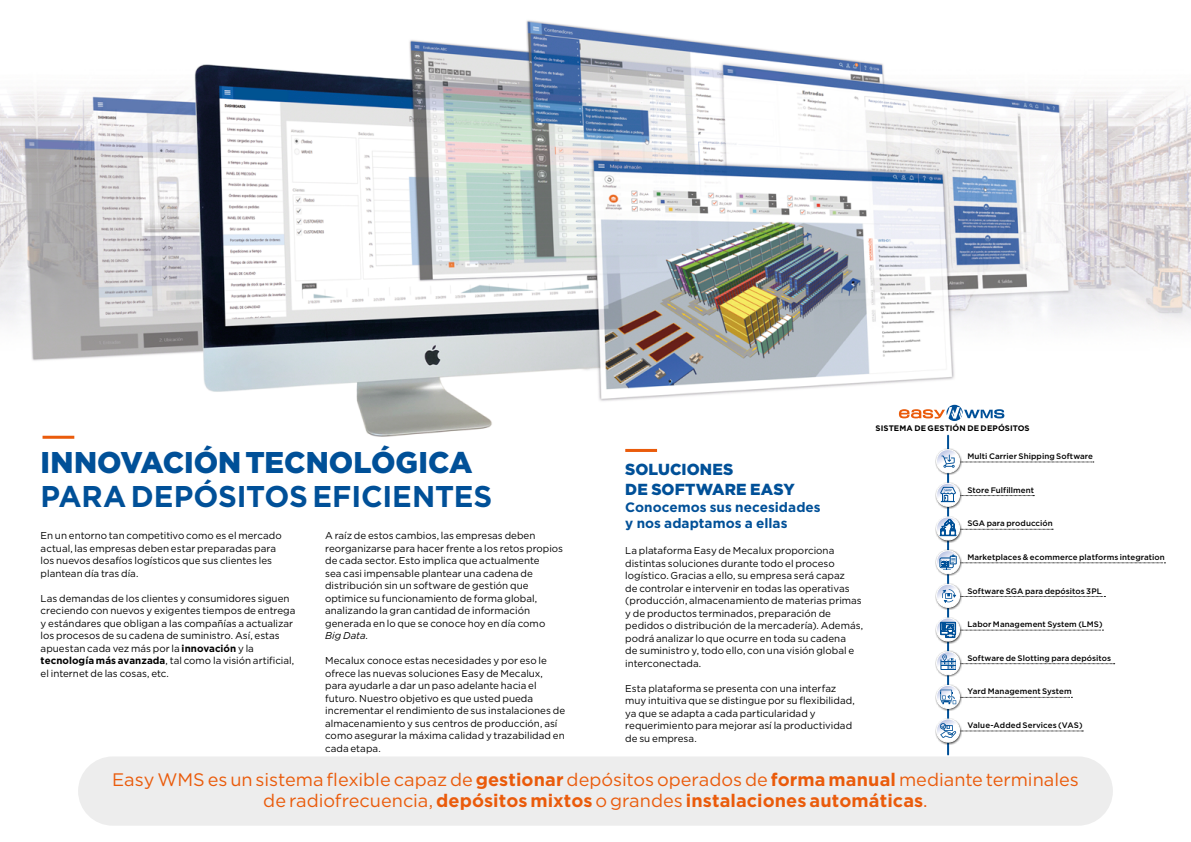
<style>
.page{position:relative;width:1191px;height:842px;background:#fff}
.page>*{position:absolute;margin:0;border:0;box-sizing:border-box;transform-origin:0 0}
.t1{font:700 30px "Gotham";letter-spacing:-.005em;color:#005098}
.t2{font:900 30px "Gotham";color:#005098}
.t3{font:18.1px/21.1px "Gotham";color:#ea5b0b;text-align:center}
.t4{font:900 16px/20px "Gotham";letter-spacing:.005em;color:#005098}
.t5{font:700 13.6px/16.6px "Gotham";letter-spacing:.005em;color:#005098}
.t6{font:10px/12.5px "Gotham";color:#000}
.t7{font:500 8px "Gotham";letter-spacing:.005em;color:#000}
.t8{font:700 8px "Gotham";letter-spacing:.01em;color:#000}
.s1{font-weight:700}
.s2{font-style:italic}
</style>
<div class="page">
<div style="left:78px;top:756px;width:1034px;height:70px;background:#ededed;border-radius:35px"></div>
<img style="left:0;top:20px;width:1191px;height:419px">
<hr style="left:43px;top:436px;width:31px;height:3px;background:#ea5b0b">
<hr style="left:625px;top:449px;width:32px;height:3px;background:#ea5b0b">
<hr style="left:947px;top:436px;width:2px;height:318px;background:#005098">
<svg style="left:935px;top:515px;width:118px;height:27px"></svg>
<div style="left:935px;top:481px;width:27px;height:27px;background:#000;opacity:.75"></div>
<svg style="left:935px;top:482px;width:99px;height:26px"></svg>
<div style="left:935px;top:549px;width:27px;height:27px;background:#000;opacity:.75"></div>
<svg style="left:935px;top:549px;width:230px;height:26px"></svg>
<svg style="left:935px;top:616px;width:168px;height:27px"></svg>
<div style="left:935px;top:650px;width:27px;height:27px;background:#000;opacity:.75"></div>
<svg style="left:935px;top:650px;width:179px;height:26px"></svg>
<div style="left:935px;top:683px;width:27px;height:27px;background:#000;opacity:.75"></div>
<svg style="left:935px;top:684px;width:137px;height:26px"></svg>
<div style="left:935px;top:448px;width:27px;height:27px;background:#000;opacity:.75"></div>
<svg style="left:935px;top:448px;width:158px;height:26px"></svg>
<div style="left:935px;top:582px;width:27px;height:27px;background:#000;opacity:.75"></div>
<svg style="left:935px;top:583px;width:170px;height:26px"></svg>
<svg style="left:935px;top:717px;width:148px;height:27px"></svg>
<svg style="left:899px;top:405px;width:105px;height:16px"></svg>
<p class="t8" style="left:875px;top:422px;width:156px">SISTEMA DE GESTIÓN DE DEPÓSITOS</p>
<h1 class="t2" style="left:41px;top:442px;width:433px">INNOVACIÓN TECNOLÓGICA</h1>
<h1 class="t1" style="left:41px;top:476px;width:453px">PARA DEPÓSITOS EFICIENTES</h1>
<p class="t6" style="left:41px;top:529px;width:243px">En un entorno tan competitivo como es el mercado actual, las empresas deben estar preparadas para los nuevos desafíos logísticos que sus clientes les plantean día tras día.</p>
<p class="t6" style="left:41px;top:591px;width:256px">Las demandas de los clientes y consumidores siguen creciendo con nuevos y exigentes tiempos de entrega y estándares que obligan a las compañías a actualizar los procesos de su cadena de suministro. Así, estas apuestan cada vez más por la <span class="s1">innovación</span> y la <span class="s1">tecnología más avanzada</span>, tal como la visión artificial, el internet de las cosas, etc.</p>
<p class="t7" style="left:967px;top:451px;width:127px">Multi Carrier Shipping Software</p>
<h3 class="t4" style="left:625px;top:459px;width:171px">SOLUCIONES<br>DE SOFTWARE EASY</h3>
<h3 class="t5" style="left:625px;top:498px;width:197px">Conocemos sus necesidades y nos adaptamos a ellas</h3>
<p class="t7" style="left:967px;top:485px;width:68px">Store Fulfillment</p>
<p class="t7" style="left:967px;top:518px;width:87px">SGA para producción</p>
<p class="t6" style="left:325px;top:529px;width:239px">A raíz de estos cambios, las empresas deben reorganizarse para hacer frente a los retos propios de cada sector. Esto implica que actualmente<br>sea casi impensable plantear una cadena de distribución sin un software de gestión que optimice su funcionamiento de forma global, analizando la gran cantidad de información generada en lo que se conoce hoy en día como <span class="s2">Big Data</span>.</p>
<p class="t6" style="left:325px;top:654px;width:241px">Mecalux conoce estas necesidades y por eso le ofrece las nuevas soluciones Easy de Mecalux, para ayudarle a dar un paso adelante hacia el futuro. Nuestro objetivo es que usted pueda incrementar el rendimiento de sus instalaciones de almacenamiento y sus centros de producción, así como asegurar la máxima calidad y trazabilidad en cada etapa.</p>
<h2 class="t3" style="left:112px;top:768px;width:968px">Easy WMS es un sistema flexible capaz de <span class="s1">gestionar</span> depósitos operados de <span class="s1">forma manual</span> mediante terminales de radiofrecuencia, <span class="s1">depósitos mixtos</span> o grandes <span class="s1">instalaciones automáticas</span>.</h2>
<p class="t6" style="left:625px;top:544px;width:239px">La plataforma Easy de Mecalux proporciona distintas soluciones durante todo el proceso logístico. Gracias a ello, su empresa será capaz<br>de controlar e intervenir en todas las operativas (producción, almacenamiento de materias primas y de productos terminados, preparación de pedidos o distribución de la mercadería). Además, podrá analizar lo que ocurre en toda su cadena<br>de suministro y, todo ello, con una visión global e interconectada.</p>
<p class="t6" style="left:625px;top:681px;width:231px">Esta plataforma se presenta con una interfaz muy intuitiva que se distingue por su flexibilidad, ya que se adapta a cada particularidad y requerimiento para mejorar así la productividad de su empresa.</p>
<p class="t7" style="left:967px;top:552px;width:199px">Marketplaces &amp; ecommerce platforms integration</p>
<p class="t7" style="left:967px;top:585px;width:136px">Software SGA para depósitos 3PL</p>
<p class="t7" style="left:967px;top:619px;width:137px">Labor Management System (LMS)</p>
<p class="t7" style="left:967px;top:652px;width:145px">Software de Slotting para depósitos</p>
<p class="t7" style="left:967px;top:686px;width:106px">Yard Management System</p>
<p class="t7" style="left:967px;top:720px;width:117px">Value-Added Services (VAS)</p>
</div>
